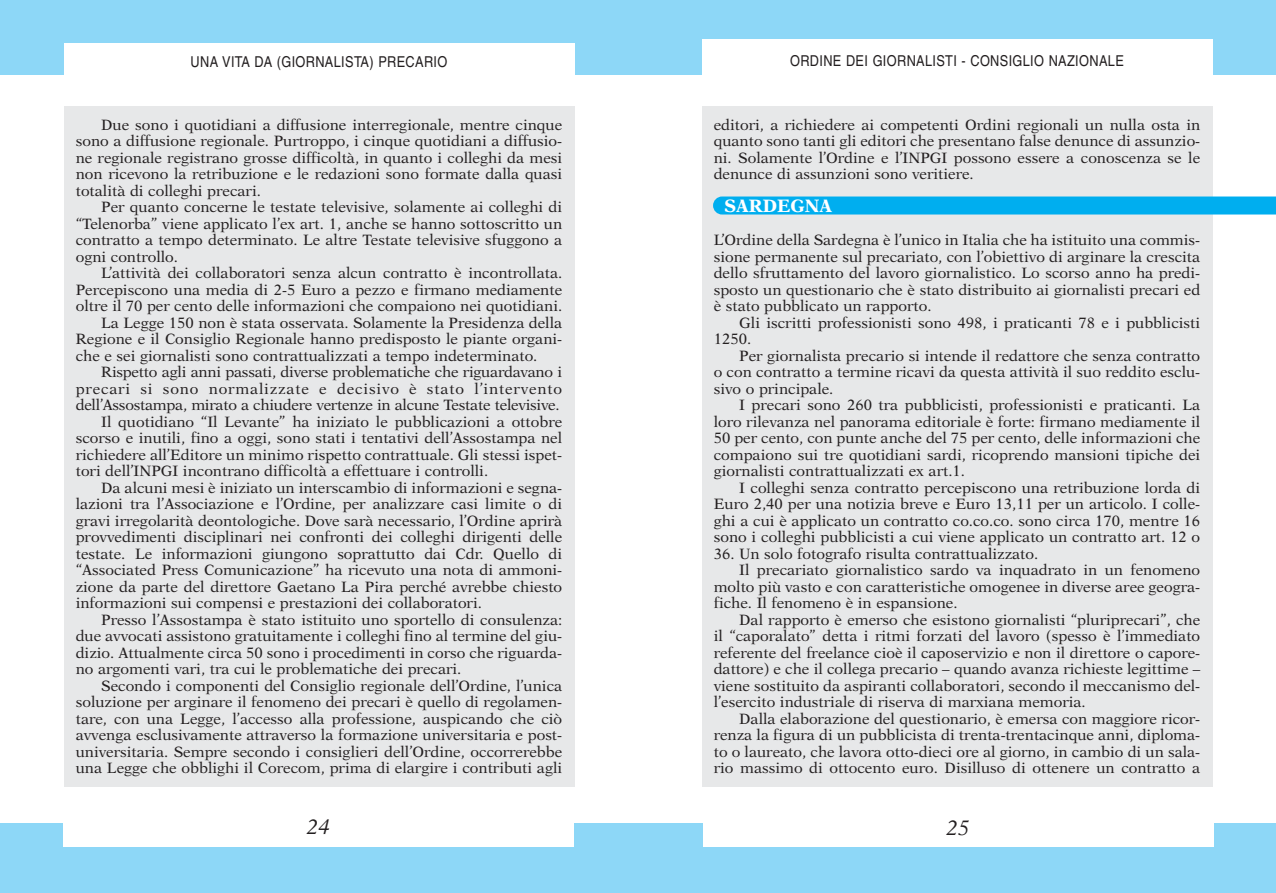
<style>
.page{position:relative;width:1276px;height:893px;background:#fff}
.page>*{position:absolute;margin:0;border:0;box-sizing:border-box;transform-origin:0 0}
.t1{font:italic 21px "New Aster";color:#231f20}
.t2{font:700 18px "New Aster";color:#fff}
.t3{font:15px/16.5px "New Aster";color:#231f20;text-align:justify}
.t4{font:15px "Helvetica";letter-spacing:.03em;color:#231f20;scale:.85 1}
.t5{font:15px "New Aster";letter-spacing:.055em;color:#231f20}
</style>
<div class="page">
<div style="left:702px;top:106px;width:510px;height:681px;background:#e7e8e9"></div>
<div style="left:0;top:823px;width:1276px;height:70px;background:#8dd7f7"></div>
<div style="left:0;top:0;width:1276px;height:74px;background:#8dd7f7"></div>
<div style="left:64px;top:106px;width:510px;height:681px;background:#e7e8e9"></div>
<div style="left:64px;top:44px;width:510px;height:35px;background:#fff"></div>
<div style="left:63px;top:811px;width:511px;height:36px;background:#fff"></div>
<div style="left:713px;top:197px;width:563px;height:18px;background:#00aeef"></div>
<div style="left:702px;top:40px;width:510px;height:42px;background:#fff"></div>
<div style="left:703px;top:812px;width:510px;height:35px;background:#fff"></div>
<p class="t4" style="left:190px;top:56px;width:304px">UNA VITA DA (GIORNALISTA) PRECARIO</p>
<p class="t4" style="left:790px;top:55px;width:394px">ORDINE DEI GIORNALISTI - CONSIGLIO NAZIONALE</p>
<p class="t3" style="left:76px;top:117px;width:488px;text-indent:26px">Due sono i quotidiani a diffusione interregionale, mentre cinque sono a diffusione regionale. Purtroppo, i cinque quotidiani a diffusio&shy;ne regionale registrano grosse difficoltà, in quanto i colleghi da mesi non ricevono la retribuzione e le redazioni sono formate dalla quasi totalità di colleghi precari.</p>
<p class="t3" style="left:76px;top:200px;width:488px;text-indent:26px">Per quanto concerne le testate televisive, solamente ai colleghi di “Telenorba” viene applicato l’ex art. 1, anche se hanno sottoscritto un contratto a tempo determinato. Le altre Testate televisive sfuggono a ogni controllo.</p>
<p class="t3" style="left:101px;top:266px;width:462px">L’attività dei collaboratori senza alcun contratto è incontrollata.</p>
<p class="t3" style="left:76px;top:282px;width:488px">Percepiscono una media di 2-5 Euro a pezzo e firmano mediamente</p>
<p class="t3" style="left:76px;top:299px;width:488px">oltre il 70 per cento delle informazioni che compaiono nei quotidiani.</p>
<p class="t3" style="left:101px;top:315px;width:462px">La Legge 150 non è stata osservata. Solamente la Presidenza della</p>
<p class="t3" style="left:76px;top:332px;width:488px">Regione e il Consiglio Regionale hanno predisposto le piante organi-</p>
<p class="t3" style="left:76px;top:348px;width:463px">che e sei giornalisti sono contrattualizzati a tempo indeterminato.</p>
<p class="t3" style="left:101px;top:365px;width:462px">Rispetto agli anni passati, diverse problematiche che riguardavano i</p>
<p class="t5" style="left:76px;top:382px;width:488px">precari si sono normalizzate e decisivo è stato l’intervento</p>
<p class="t3" style="left:76px;top:398px;width:485px">dell’Assostampa, mirato a chiudere vertenze in alcune Testate televisive.</p>
<p class="t3" style="left:101px;top:414px;width:462px">Il quotidiano “Il Levante” ha iniziato le pubblicazioni a ottobre</p>
<p class="t3" style="left:76px;top:431px;width:488px">scorso e inutili, fino a oggi, sono stati i tentativi dell’Assostampa nel</p>
<p class="t3" style="left:76px;top:447px;width:488px">richiedere all’Editore un minimo rispetto contrattuale. Gli stessi ispet-</p>
<p class="t3" style="left:76px;top:464px;width:414px">tori dell’INPGI incontrano difficoltà a effettuare i controlli.</p>
<p class="t3" style="left:101px;top:480px;width:462px">Da alcuni mesi è iniziato un interscambio di informazioni e segna-</p>
<p class="t3" style="left:76px;top:497px;width:488px">lazioni tra l’Associazione e l’Ordine, per analizzare casi limite o di</p>
<p class="t3" style="left:76px;top:513px;width:488px">gravi irregolarità deontologiche. Dove sarà necessario, l’Ordine aprirà</p>
<p class="t3" style="left:76px;top:530px;width:488px">provvedimenti disciplinari nei confronti dei colleghi dirigenti delle</p>
<p class="t3" style="left:76px;top:546px;width:488px">testate. Le informazioni giungono soprattutto dai Cdr. Quello di</p>
<p class="t3" style="left:76px;top:563px;width:488px">“Associated Press Comunicazione” ha ricevuto una nota di ammoni-</p>
<p class="t3" style="left:76px;top:579px;width:488px">zione da parte del direttore Gaetano La Pira perché avrebbe chiesto</p>
<p class="t3" style="left:76px;top:596px;width:408px">informazioni sui compensi e prestazioni dei collaboratori.</p>
<p class="t3" style="left:101px;top:612px;width:462px">Presso l’Assostampa è stato istituito uno sportello di consulenza:</p>
<p class="t3" style="left:76px;top:629px;width:488px">due avvocati assistono gratuitamente i colleghi fino al termine del giu-</p>
<p class="t3" style="left:76px;top:645px;width:488px">dizio. Attualmente circa 50 sono i procedimenti in corso che riguarda-</p>
<p class="t3" style="left:76px;top:662px;width:387px">no argomenti vari, tra cui le problematiche dei precari.</p>
<p class="t3" style="left:101px;top:678px;width:462px">Secondo i componenti del Consiglio regionale dell’Ordine, l’unica</p>
<p class="t3" style="left:76px;top:695px;width:488px">soluzione per arginare il fenomeno dei precari è quello di regolamen-</p>
<p class="t3" style="left:76px;top:711px;width:488px">tare, con una Legge, l’accesso alla professione, auspicando che ciò</p>
<p class="t3" style="left:76px;top:728px;width:488px">avvenga esclusivamente attraverso la formazione universitaria e post-</p>
<p class="t3" style="left:76px;top:744px;width:488px">universitaria. Sempre secondo i consiglieri dell’Ordine, occorrerebbe</p>
<p class="t3" style="left:76px;top:761px;width:488px">una Legge che obblighi il Corecom, prima di elargire i contributi agli</p>
<p class="t3" style="left:714px;top:117px;width:488px">editori, a richiedere ai competenti Ordini regionali un nulla osta in quanto sono tanti gli editori che presentano false denunce di assunzio&shy;ni. Solamente l’Ordine e l’INPGI possono essere a conoscenza se le denunce di assunzioni sono veritiere.</p>
<p class="t2" style="left:724px;top:198px;width:109px">SARDEGNA</p>
<p class="t3" style="left:714px;top:233px;width:488px">L’Ordine della Sardegna è l’unico in Italia che ha istituito una commis&shy;sione permanente sul precariato, con l’obiettivo di arginare la crescita dello sfruttamento del lavoro giornalistico. Lo scorso anno ha predi&shy;sposto un questionario che è stato distribuito ai giornalisti precari ed è stato pubblicato un rapporto.</p>
<p class="t3" style="left:714px;top:315px;width:488px;text-indent:26px">Gli iscritti professionisti sono 498, i praticanti 78 e i pubblicisti<br>1250.</p>
<p class="t3" style="left:714px;top:348px;width:488px;text-indent:26px">Per giornalista precario si intende il redattore che senza contratto o con contratto a termine ricavi da questa attività il suo reddito esclu&shy;sivo o principale.</p>
<p class="t3" style="left:714px;top:398px;width:488px;text-indent:26px">I precari sono 260 tra pubblicisti, professionisti e praticanti. La loro rilevanza nel panorama editoriale è forte: firmano mediamente il 50 per cento, con punte anche del 75 per cento, delle informazioni che compaiono sui tre quotidiani sardi, ricoprendo mansioni tipiche dei giornalisti contrattualizzati ex art.1.</p>
<p class="t3" style="left:714px;top:480px;width:488px;text-indent:26px">I colleghi senza contratto percepiscono una retribuzione lorda di Euro 2,40 per una notizia breve e Euro 13,11 per un articolo. I colle&shy;ghi a cui è applicato un contratto co.co.co. sono circa 170, mentre 16 sono i colleghi pubblicisti a cui viene applicato un contratto art. 12 o</p>
<p class="t3" style="left:714px;top:546px;width:326px">36. Un solo fotografo risulta contrattualizzato.</p>
<p class="t3" style="left:739px;top:563px;width:462px">Il precariato giornalistico sardo va inquadrato in un fenomeno</p>
<p class="t3" style="left:714px;top:579px;width:488px">molto più vasto e con caratteristiche omogenee in diverse aree geogra-</p>
<p class="t3" style="left:714px;top:596px;width:245px">fiche. Il fenomeno è in espansione.</p>
<p class="t3" style="left:739px;top:612px;width:462px">Dal rapporto è emerso che esistono giornalisti “pluriprecari”, che</p>
<p class="t3" style="left:714px;top:629px;width:488px">il “caporalato” detta i ritmi forzati del lavoro (spesso è l’immediato</p>
<p class="t3" style="left:714px;top:645px;width:488px">referente del freelance cioè il caposervizio e non il direttore o capore-</p>
<p class="t3" style="left:714px;top:662px;width:488px">dattore) e che il collega precario – quando avanza richieste legittime –</p>
<p class="t3" style="left:714px;top:678px;width:488px">viene sostituito da aspiranti collaboratori, secondo il meccanismo del-</p>
<p class="t3" style="left:714px;top:695px;width:373px">l’esercito industriale di riserva di marxiana memoria.</p>
<p class="t3" style="left:739px;top:711px;width:462px">Dalla elaborazione del questionario, è emersa con maggiore ricor-</p>
<p class="t3" style="left:714px;top:728px;width:488px">renza la figura di un pubblicista di trenta-trentacinque anni, diploma-</p>
<p class="t3" style="left:714px;top:744px;width:488px">to o laureato, che lavora otto-dieci ore al giorno, in cambio di un sala-</p>
<p class="t3" style="left:714px;top:761px;width:488px">rio massimo di ottocento euro. Disilluso di ottenere un contratto a</p>
<h1 class="t1" style="left:307px;top:818px;width:25px">24</h1>
<h1 class="t1" style="left:946px;top:819px;width:25px">25</h1>
</div>
